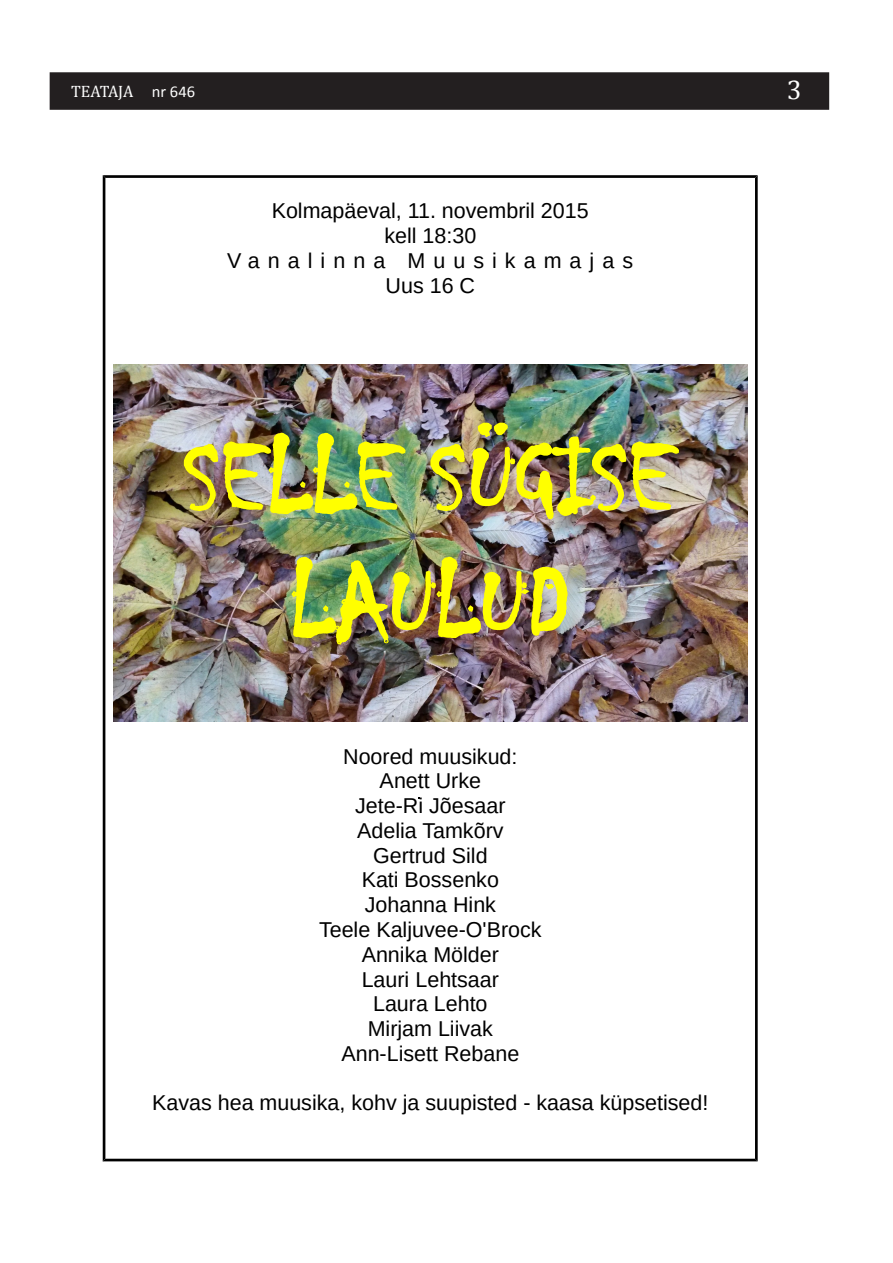
<style>
.page{position:relative;width:893px;height:1263px;background:#fff}
.page>*{position:absolute;margin:0;border:0;box-sizing:border-box;transform-origin:0 0}
.t1{font:107.4px/123.9px "Chiller";color:#ff0;text-align:center}
.t2{font:27px "Cambria";color:#fff}
.t3{font:21.45px/24.8px "Liberation Sans";color:#000;text-align:center}
.t4{font:16.5px "Cambria";letter-spacing:-.015em;color:#fff}
.s1{font-family:"Calibri"}
</style>
<div class="page">
<div style="left:50px;top:72px;width:779px;height:38px;background:#231f20"></div>
<img style="left:103px;top:175px;width:655px;height:986px">
<p class="t4" style="left:71px;top:82px;width:125px">TEATAJA <span class="s1">nr 646</span></p>
<p class="t2" style="left:787px;top:74px;width:16px">3</p>
<p class="t3" style="left:227px;top:200px;width:407px">Kolmapäeval, 11. novembril 2015<br>kell 18:30<br>Vanalinna Muusikamajas<br>Uus 16 C</p>
<h1 class="t1" style="left:185px;top:413px;width:492px">SELLE SÜGISE<br>LAULUD</h1>
<p class="t3" style="left:319px;top:746px;width:224px">Noored muusikud:<br>Anett Urke<br>Jete-Ri Jõesaar<br>Adelia Tamkõrv<br>Gertrud Sild<br>Kati Bossenko<br>Johanna Hink<br>Teele Kaljuvee-O'Brock<br>Annika Mölder<br>Lauri Lehtsaar<br>Laura Lehto<br>Mirjam Liivak<br>Ann-Lisett Rebane</p>
<p class="t3" style="left:152px;top:1092px;width:558px">Kavas hea muusika, kohv ja suupisted - kaasa küpsetised!</p>
</div>
